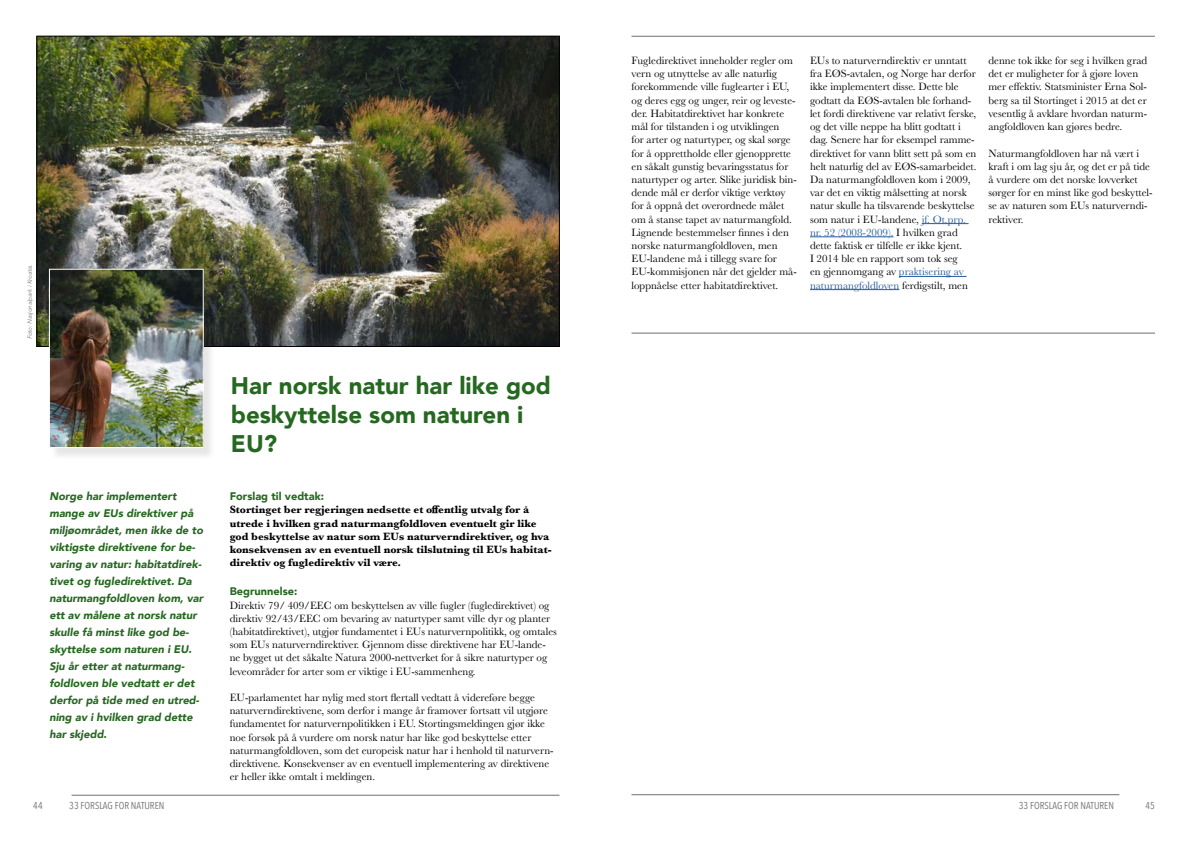
<style>
.page{position:relative;width:1191px;height:842px;background:#fff}
.page>*{position:absolute;margin:0;border:0;box-sizing:border-box;transform-origin:0 0}
.t1{font:900 24px/28.8px "Avenir";color:#256820}
.t2{font:11px/13.2px "Baskerville";color:#000}
.t3{font:italic 900 11px/17px "Avenir";color:#256820}
.t4{font:700 11px/13.2px "Baskerville";color:#000}
.t5{font:900 11px "Avenir";color:#256820}
.t6{font:10px "Avenir Next Condensed";color:#706f6f}
.t7{font:italic 300 6px "Avenir";color:#706f6f}
.s1{color:#265b9b}
</style>
<div class="page">
<hr style="left:72px;top:795px;width:487px;height:1px;background:#706f6f">
<hr style="left:631px;top:794px;width:488px;height:1px;background:#706f6f">
<hr style="left:631px;top:36px;width:524px;height:1px;background:#706f6f">
<img style="left:39px;top:38px;width:518px;height:307px">
<div style="left:51px;top:270px;width:165px;height:190px;background:#000;opacity:.1"></div>
<img style="left:51px;top:271px;width:150px;height:175px">
<div style="left:49px;top:269px;width:154px;height:179px;border:1px solid #fff"></div>
<hr style="left:921px;top:223px;width:47px;height:1px;background:#265b9b">
<hr style="left:810px;top:237px;width:83px;height:1px;background:#265b9b">
<hr style="left:899px;top:276px;width:67px;height:1px;background:#265b9b">
<hr style="left:810px;top:289px;width:89px;height:1px;background:#265b9b">
<hr style="left:631px;top:333px;width:524px;height:1px;background:#706f6f">
<p class="t7" style="left:26px;top:339px;width:77px;rotate:-90deg">Foto: Nasjonalpark i Kroatia.</p>
<p class="t3" style="left:49px;top:488px;width:155px">Norge har implementert mange av EUs direktiver på miljøområdet, men ikke de to viktigste direktivene for be&shy;varing av natur: habitatdirek&shy;tivet og fugledirektivet. Da naturmangfoldloven kom, var ett av målene at norsk natur skulle få minst like god be&shy;skyttelse som naturen i EU.<br>Sju år etter at naturmang&shy;foldloven ble vedtatt er det derfor på tide med en utred&shy;ning av i hvilken grad dette har skjedd.</p>
<h1 class="t1" style="left:231px;top:371px;width:321px">Har norsk natur har like god beskyttelse som naturen i<br>EU?</h1>
<p class="t5" style="left:230px;top:490px;width:96px">Forslag til vedtak:</p>
<p class="t4" style="left:230px;top:503px;width:323px">Stortinget ber regjeringen nedsette et offentlig utvalg for å utrede i hvilken grad naturmangfoldloven eventuelt gir like god beskyttelse av natur som EUs naturverndirektiver, og hva konsekvensen av en eventuell norsk tilslutning til EUs habitat&shy;direktiv og fugledirektiv vil være.</p>
<p class="t5" style="left:230px;top:585px;width:69px">Begrunnelse:</p>
<p class="t2" style="left:230px;top:600px;width:329px">Direktiv 79/ 409/EEC om beskyttelsen av ville fugler (fugledirektivet) og direktiv 92/43/EEC om bevaring av naturtyper samt ville dyr og planter (habitatdirektivet), utgjør fundamentet i EUs naturvernpolitikk, og omtales som EUs naturverndirektiver. Gjennom disse direktivene har EU-lande&shy;ne bygget ut det såkalte Natura 2000-nettverket for å sikre naturtyper og leveområder for arter som er viktige i EU-sammenheng.</p>
<p class="t2" style="left:230px;top:691px;width:325px">EU-parlamentet har nylig med stort flertall vedtatt å videreføre begge naturverndirektivene, som derfor i mange år framover fortsatt vil utgjøre fundamentet for naturvernpolitikken i EU. Stortingsmeldingen gjør ikke noe forsøk på å vurdere om norsk natur har like god beskyttelse etter naturmangfoldloven, som det europeisk natur har i henhold til naturvern&shy;direktivene. Konsekvenser av en eventuell implementering av direktivene er heller ikke omtalt i meldingen.</p>
<p class="t2" style="left:631px;top:55px;width:167px">Fugledirektivet inneholder regler om vern og utnyttelse av alle naturlig forekommende ville fuglearter i EU, og deres egg og unger, reir og leveste&shy;der. Habitatdirektivet har konkrete mål for tilstanden i og utviklingen<br>for arter og naturtyper, og skal sørge for å opprettholde eller gjenopprette en såkalt gunstig bevaringsstatus for naturtyper og arter. Slike juridisk bin&shy;dende mål er derfor viktige verktøy for å oppnå det overordnede målet om å stanse tapet av naturmangfold.<br>Lignende bestemmelser finnes i den norske naturmangfoldloven, men EU-landene må i tillegg svare for EU-kommisjonen når det gjelder må&shy;loppnåelse etter habitatdirektivet.</p>
<p class="t2" style="left:810px;top:55px;width:168px">EUs to naturverndirektiv er unntatt fra EØS-avtalen, og Norge har derfor ikke implementert disse. Dette ble godtatt da EØS-avtalen ble forhand&shy;let fordi direktivene var relativt ferske, og det ville neppe ha blitt godtatt i dag. Senere har for eksempel ramme&shy;direktivet for vann blitt sett på som en helt naturlig del av EØS-samarbeidet.<br>Da naturmangfoldloven kom i 2009, var det en viktig målsetting at norsk natur skulle ha tilsvarende beskyttelse som natur i EU-landene, <span class="s1">jf. Ot.prp. nr. 52 (2008-2009).</span> I hvilken grad dette faktisk er tilfelle er ikke kjent.<br>I 2014 ble en rapport som tok seg<br>en gjennomgang av <span class="s1">praktisering av naturmangfoldloven</span> ferdigstilt, men</p>
<p class="t2" style="left:988px;top:55px;width:160px">denne tok ikke for seg i hvilken grad det er muligheter for å gjøre loven mer effektiv. Statsminister Erna Sol&shy;berg sa til Stortinget i 2015 at det er vesentlig å avklare hvordan naturm&shy;angfoldloven kan gjøres bedre.</p>
<p class="t2" style="left:988px;top:148px;width:166px">Naturmangfoldloven har nå vært i kraft i om lag sju år, og det er på tide å vurdere om det norske lovverket sørger for en minst like god beskyttel&shy;se av naturen som EUs naturverndi&shy;rektiver.</p>
<p class="t6" style="left:33px;top:800px;width:11px">44</p>
<p class="t6" style="left:69px;top:800px;width:97px">33 FORSLAG FOR NATUREN</p>
<p class="t6" style="left:1019px;top:800px;width:97px">33 FORSLAG FOR NATUREN</p>
<p class="t6" style="left:1145px;top:800px;width:11px">45</p>
</div>
